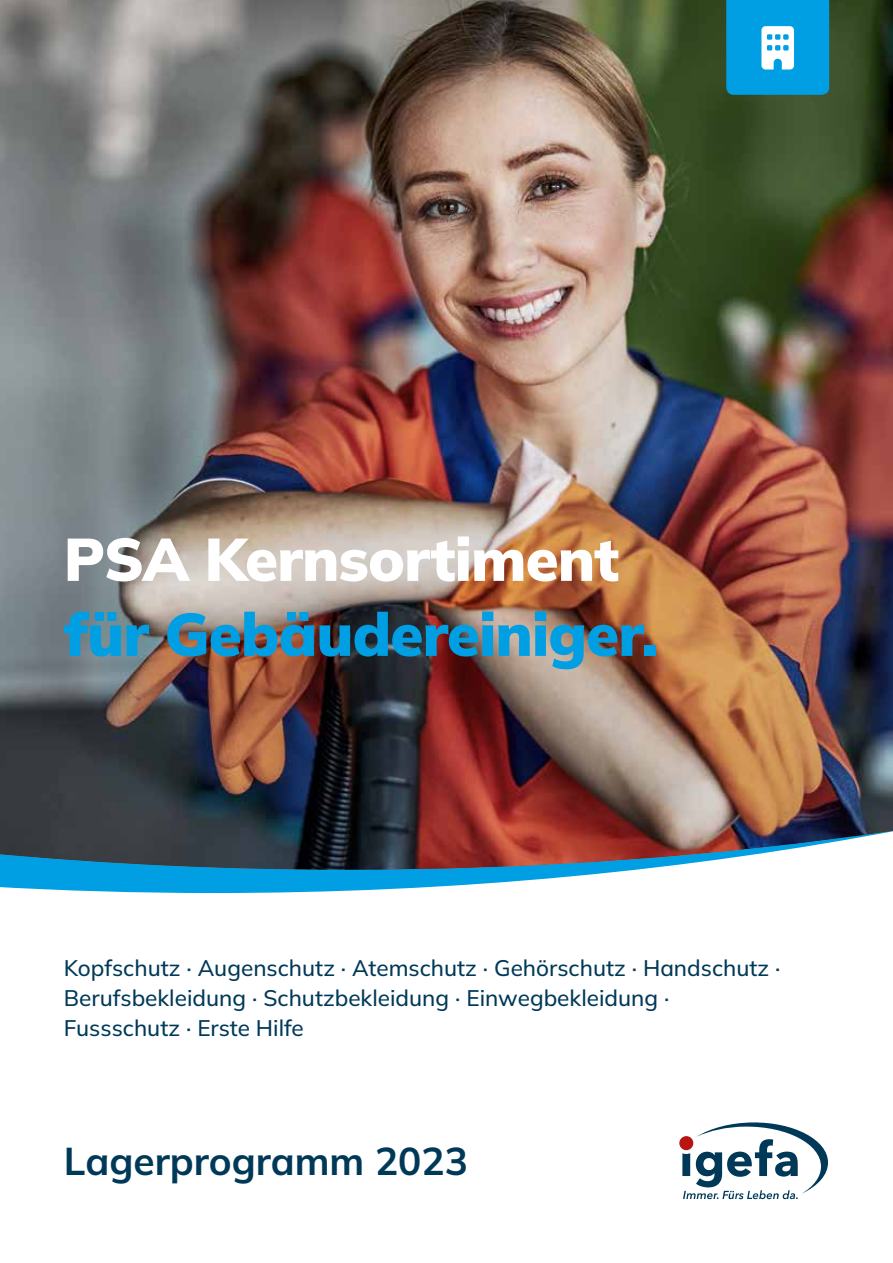
<style>
.page{position:relative;width:893px;height:1263px;background:#fff}
.page>*{position:absolute;margin:0;border:0;box-sizing:border-box;transform-origin:0 0}
.t1{font:900 60px "Mulish";letter-spacing:-.015em;color:#009fe3}
.t2{font:900 60px "Mulish";letter-spacing:-.015em;color:#fff}
.t3{font:700 38.7px "Mulish";color:#003958}
.t4{font:500 22.5px/30px "Mulish";color:#003958}
</style>
<div class="page">
<svg style="left:679px;top:1136px;width:14px;height:14px"></svg>
<svg style="left:682px;top:1122px;width:146px;height:77px"></svg>
<svg style="left:0;top:870px;width:633px;height:23px;fill:#009fe3"></svg>
<img style="left:0;top:0;width:893px;height:870px">
<svg style="left:726px;top:0;width:103px;height:95px;background:#1ea9e4"></svg>
<h1 class="t2" style="left:64px;top:519px;width:557px">PSA Kernsortiment</h1>
<h1 class="t1" style="left:64px;top:594px;width:596px">für Gebäudereiniger.</h1>
<p class="t4" style="left:64px;top:953px;width:718px">Kopfschutz · Augenschutz · Atemschutz · Gehörschutz · Handschutz ·<br>Berufsbekleidung · Schutzbekleidung · Einwegbekleidung ·<br>Fussschutz · Erste Hilfe</p>
<h2 class="t3" style="left:64px;top:1134px;width:406px">Lagerprogramm 2023</h2>
</div>
